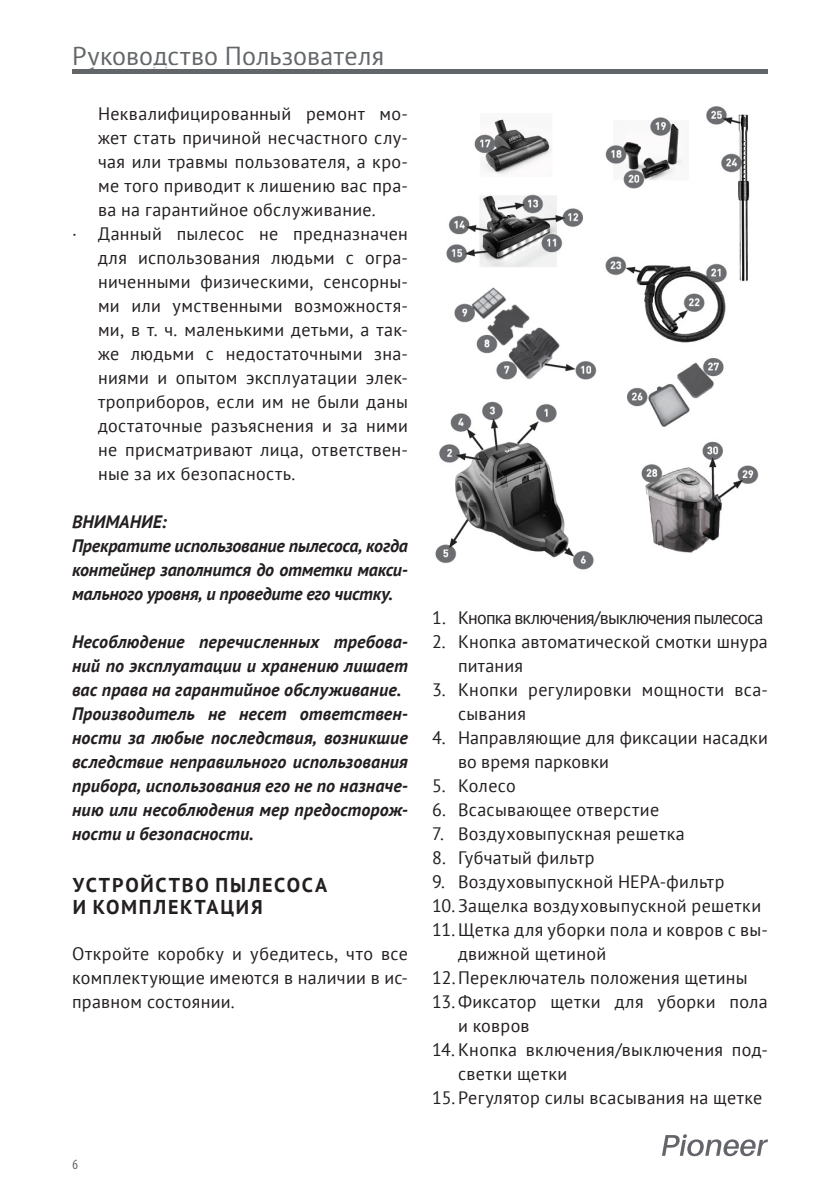
<style>
.page{position:relative;width:840px;height:1191px;background:#fff}
.page>*{position:absolute;margin:0;border:0;box-sizing:border-box;transform-origin:0 0}
.t1{font:26px "PT Sans";letter-spacing:.01em;color:#636769}
.Заголовки{font:700 20px/22px "PT Sans";letter-spacing:.085em;color:#231f20}
.Основной_текст_для_с{font:18px/24px "PT Sans";letter-spacing:.015em;color:#231f20}
.внимание{font:italic 700 18px/24px "PT Sans";letter-spacing:.005em;color:#231f20;text-align:justify}
.Основной_текст{font:18px/24px "PT Sans";letter-spacing:.015em;color:#231f20;text-align:justify}
.Основной_текст_для_с-2{font:18px "PT Sans";letter-spacing:-.04em;color:#231f20}
.t2{font:condensed 14.2px "Myriad Pro";color:#626669}
</style>
<div class="page">
<hr style="left:72px;top:69px;width:695px;height:4px;background:#626669">
<svg style="left:662px;top:1134px;width:105px;height:22px"></svg>
<img style="left:435px;top:106px;width:324px;height:464px">
<h1 class="t1" style="left:72px;top:40px;width:313px">Руководство Пользователя</h1>
<p class="Основной_текст_для_с" style="left:98px;top:101px;width:311px;text-align:justify">Неквалифицированный ремонт мо&shy;жет стать причиной несчастного слу&shy;чая или травмы пользователя, а кро&shy;ме того приводит к лишению вас пра&shy;ва на гарантийное обслуживание.</p>
<p class="Основной_текст_для_с" style="left:98px;top:221px;width:311px;text-align:justify;text-indent:-26px">· Данный пылесос не предназначен для использования людьми с огра&shy;ниченными физическими, сенсорны&shy;ми или умственными возможностя&shy;ми, в т. ч. маленькими детьми, а так&shy;же людьми с недостаточными зна&shy;ниями и опытом эксплуатации элек&shy;троприборов, если им не были даны достаточные разъяснения и за ними не присматривают лица, ответствен&shy;ные за их безопасность.</p>
<p class="внимание" style="left:72px;top:509px;width:96px">ВНИМАНИЕ:</p>
<p class="внимание" style="left:72px;top:533px;width:337px">Прекратите использование пылесоса, когда контейнер заполнится до отметки макси&shy;мального уровня, и проведите его чистку.</p>
<p class="внимание" style="left:72px;top:629px;width:337px">Несоблюдение перечисленных требова&shy;ний по эксплуатации и хранению лишает вас права на гарантийное обслуживание.</p>
<p class="внимание" style="left:72px;top:701px;width:337px">Производитель не несет ответствен&shy;ности за любые последствия, возникшие вследствие неправильного использования прибора, использования его не по назначе&shy;нию или несоблюдения мер предосторож&shy;ности и безопасности.</p>
<p class="Заголовки" style="left:73px;top:873px;width:256px">УСТРОЙСТВО ПЫЛЕСОСА<br>И КОМПЛЕКТАЦИЯ</p>
<p class="Основной_текст" style="left:72px;top:941px;width:337px">Откройте коробку и убедитесь, что все комплектующие имеются в наличии в ис&shy;правном состоянии.</p>
<p class="t2" style="left:72px;top:1156px;width:7px">6</p>
<p class="Основной_текст_для_с-2" style="left:432px;top:606px;width:333px">1. Кнопка включения/выключения пылесоса</p>
<p class="Основной_текст_для_с" style="left:458px;top:629px;width:311px;text-indent:-26px">2. Кнопка автоматической смотки шнура питания</p>
<p class="Основной_текст_для_с" style="left:458px;top:677px;width:311px;text-indent:-26px">3. Кнопки регулировки мощности вса&shy;сывания</p>
<p class="Основной_текст_для_с" style="left:458px;top:725px;width:311px;text-indent:-26px">4. Направляющие для фиксации насадки во время парковки</p>
<p class="Основной_текст_для_с" style="left:432px;top:773px;width:85px">5. Колесо</p>
<p class="Основной_текст_для_с" style="left:432px;top:797px;width:228px">6. Всасывающее отверстие</p>
<p class="Основной_текст_для_с" style="left:432px;top:821px;width:254px">7. Воздуховыпускная решетка</p>
<p class="Основной_текст_для_с" style="left:432px;top:845px;width:164px">8. Губчатый фильтр</p>
<p class="Основной_текст_для_с" style="left:432px;top:869px;width:294px">9. Воздуховыпускной НЕРА-фильтр</p>
<p class="Основной_текст_для_с" style="left:432px;top:893px;width:330px">10. Защелка воздуховыпускной решетки</p>
<p class="Основной_текст_для_с" style="left:458px;top:917px;width:311px;text-indent:-26px">11. Щетка для уборки пола и ковров с вы&shy;движной щетиной</p>
<p class="Основной_текст_для_с" style="left:432px;top:965px;width:317px">12.Переключатель положения щетины</p>
<p class="Основной_текст_для_с" style="left:458px;top:989px;width:311px;text-indent:-26px">13.Фиксатор щетки для уборки пола и ковров</p>
<p class="Основной_текст_для_с" style="left:458px;top:1037px;width:311px;text-indent:-26px">14. Кнопка включения/выключения под&shy;светки щетки</p>
<p class="Основной_текст_для_с" style="left:432px;top:1085px;width:332px">15. Регулятор силы всасывания на щетке</p>
</div>
